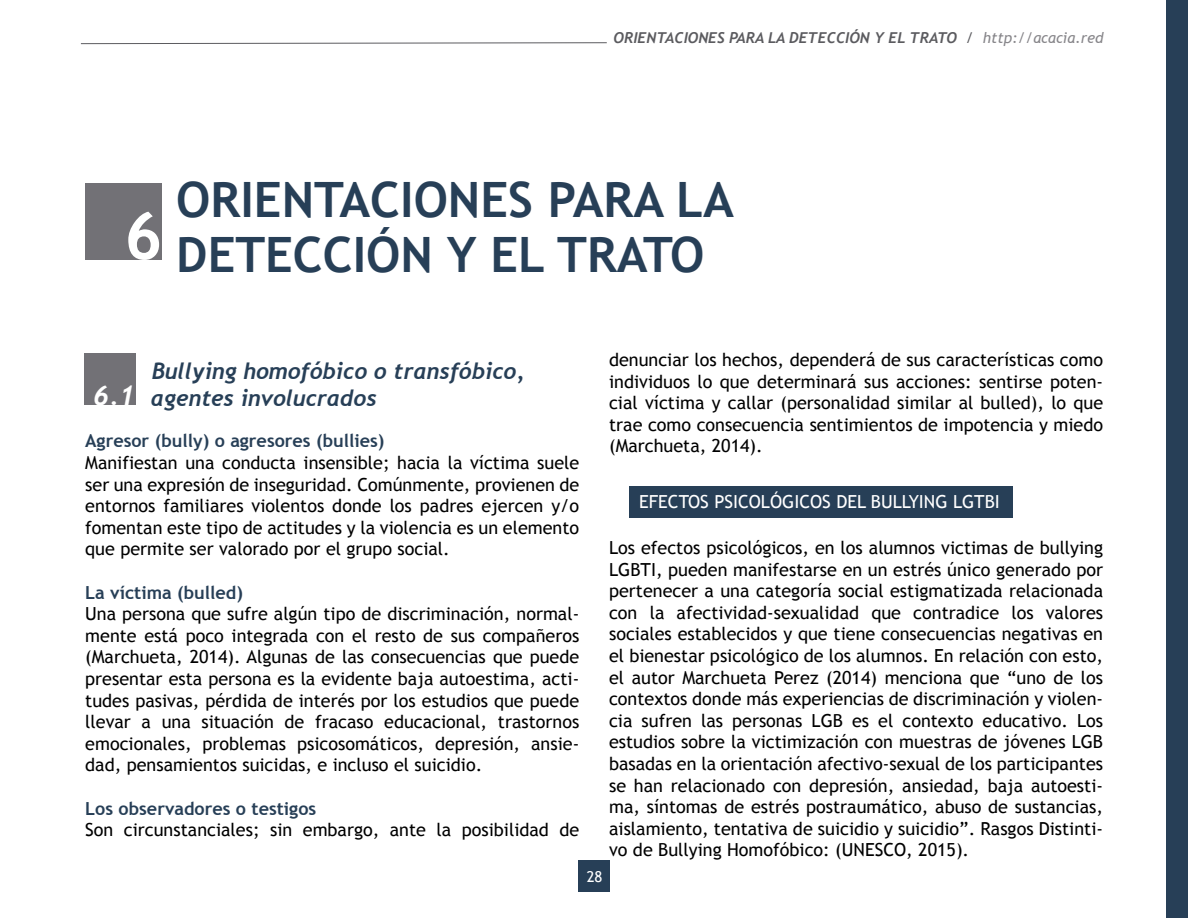
<style>
.page{position:relative;width:1188px;height:918px;background:#fff}
.page>*{position:absolute;margin:0;border:0;box-sizing:border-box;transform-origin:0 0}
.t1{font:700 48.75px/55.1px "Trebuchet MS";color:#273f57}
.t2{font:italic 700 27.15px "Trebuchet";color:#fff}
.t3{font:italic 700 22.5px/27px "Trebuchet";color:#273f57}
.t4{font:18px/21.6px "Trebuchet MS";color:#000;text-align:justify}
.t5{font:700 18px "Trebuchet MS";color:#273f57}
.t6{font:18px "Trebuchet MS";color:#fff}
.t7{font:italic 700 15px "Trebuchet";color:#5b5b5f}
.t8{font:15px "Trebuchet MS";color:#fff}
.s1{font-family:"Trebuchet MS";font-weight:400}
.s2{font-family:"Trebuchet MS";font-weight:400;color:#87868a}
</style>
<div class="page">
<div style="left:629px;top:486px;width:384px;height:32px;background:#273f57"></div>
<div style="left:85px;top:353px;width:51px;height:52px;background:#727176"></div>
<div style="left:85px;top:183px;width:76px;height:76px;background:#727176"></div>
<div style="left:1167px;top:0;width:21px;height:918px;background:#273f57"></div>
<svg style="left:81px;top:42px;width:526px;height:2px"></svg>
<div style="left:578px;top:860px;width:32px;height:31px;background:#273f57"></div>
<p class="t7" style="left:614px;top:29px;width:492px">ORIENTACIONES PARA LA DETECCIÓN Y EL TRATO <span class="s1">/</span> <span class="s2">http://acacia.red</span></p>
<h1 class="t1" style="left:124px;top:172px;width:612px;text-indent:52px">ORIENTACIONES PARA LA<br><sup>6</sup> DETECCIÓN Y EL TRATO</h1>
<p class="t3" style="left:151px;top:357px;width:375px">Bullying homofóbico o transfóbico, agentes involucrados</p>
<p class="t5" style="left:85px;top:430px;width:301px">Agresor (bully) o agresores (bullies)</p>
<p class="t4" style="left:85px;top:452px;width:496px">Manifiestan una conducta insensible; hacia la víctima suele ser una expresión de inseguridad. Comúnmente, provienen de entornos familiares violentos donde los padres ejercen y/o fomentan este tipo de actitudes y la violencia es un elemento que permite ser valorado por el grupo social.</p>
<p class="t5" style="left:85px;top:582px;width:159px">La víctima (bulled)</p>
<p class="t4" style="left:85px;top:603px;width:496px">Una persona que sufre algún tipo de discriminación, normal&shy;mente está poco integrada con el resto de sus compañeros (Marchueta, 2014). Algunas de las consecuencias que puede presentar esta persona es la evidente baja autoestima, acti&shy;tudes pasivas, pérdida de interés por los estudios que puede llevar a una situación de fracaso educacional, trastornos emocionales, problemas psicosomáticos, depresión, ansie&shy;dad, pensamientos suicidas, e incluso el suicidio.</p>
<p class="t5" style="left:85px;top:798px;width:233px">Los observadores o testigos</p>
<p class="t4" style="left:85px;top:819px;width:496px">Son circunstanciales; sin embargo, ante la posibilidad de</p>
<h2 class="t2" style="left:93px;top:379px;width:43px">6.1</h2>
<p class="t4" style="left:609px;top:349px;width:496px">denunciar los hechos, dependerá de sus características como individuos lo que determinará sus acciones: sentirse poten&shy;cial víctima y callar (personalidad similar al bulled), lo que trae como consecuencia sentimientos de impotencia y miedo (Marchueta, 2014).</p>
<p class="t6" style="left:639px;top:491px;width:362px">EFECTOS PSICOLÓGICOS DEL BULLYING LGTBI</p>
<p class="t4" style="left:609px;top:537px;width:496px">Los efectos psicológicos, en los alumnos victimas de bullying LGBTI, pueden manifestarse en un estrés único generado por pertenecer a una categoría social estigmatizada relacionada con la afectividad-sexualidad que contradice los valores sociales establecidos y que tiene consecuencias negativas en el bienestar psicológico de los alumnos. En relación con esto, el autor Marchueta Perez (2014) menciona que “uno de los contextos donde más experiencias de discriminación y violen&shy;cia sufren las personas LGB es el contexto educativo. Los estudios sobre la victimización con muestras de jóvenes LGB basadas en la orientación afectivo-sexual de los participantes se han relacionado con depresión, ansiedad, baja autoesti&shy;ma, síntomas de estrés postraumático, abuso de sustancias, aislamiento, tentativa de suicidio y suicidio”. Rasgos Distinti&shy;vo de Bullying Homofóbico: (UNESCO, 2015).</p>
<p class="t8" style="left:587px;top:867px;width:17px">28</p>
</div>
